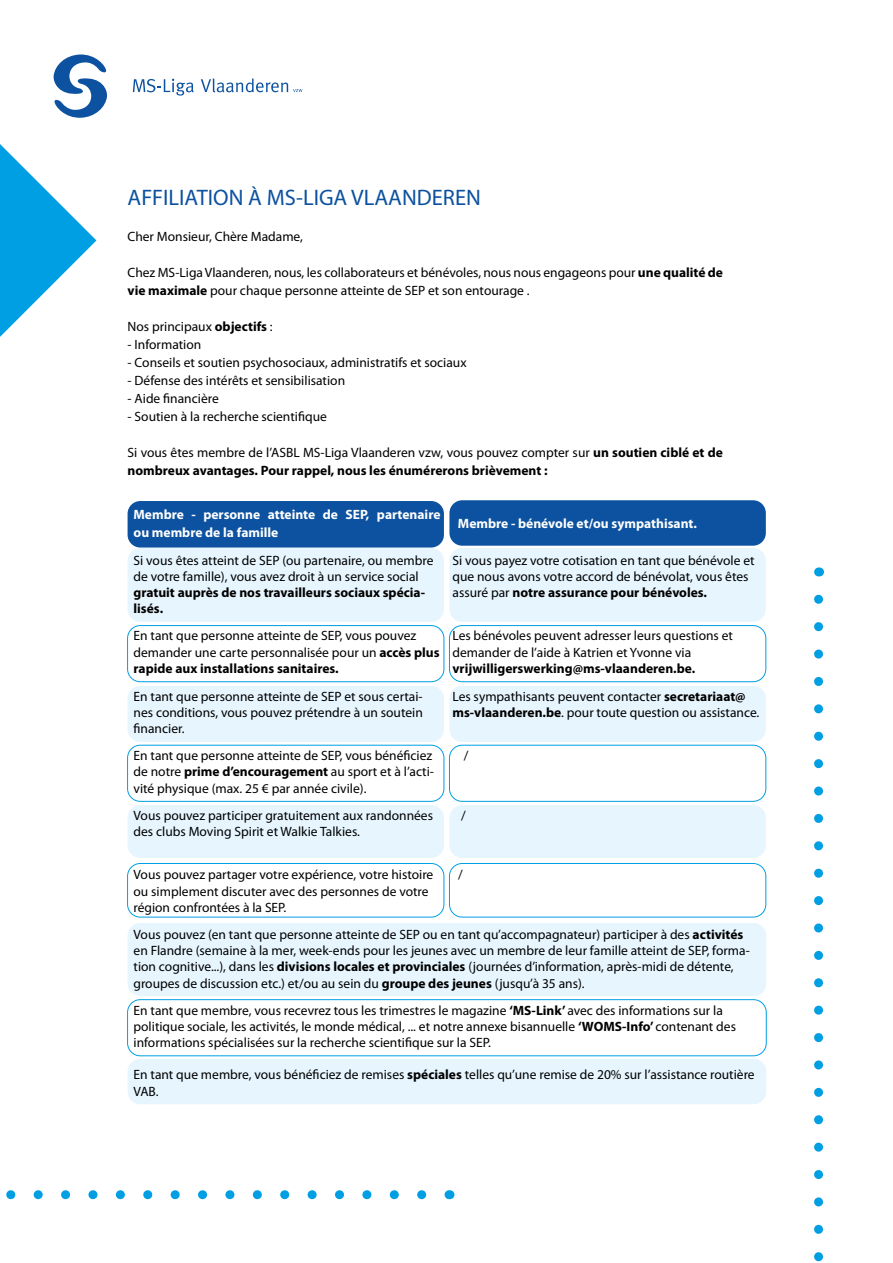
<style>
.page{position:relative;width:893px;height:1263px;background:#fff}
.page>*{position:absolute;margin:0;border:0;box-sizing:border-box;transform-origin:0 0}
.t1{font:22.5px "Myriad Pro";color:#0d52a0}
.t2{font:13.5px/16.2px "Myriad Pro";color:#000}
.t3{font:700 13.5px/18px "Myriad Pro";color:#000}
.t4{font:700 13.5px/18px "Myriad Pro";color:#fff}
.s1{font-weight:700}
.s2{font-weight:400}
</style>
<div class="page">
<div style="left:128px;top:501px;width:316px;height:46px;background:#0d52a0;border-radius:13px"></div>
<div style="left:128px;top:548px;width:316px;height:74px;background:#e6f5fe;border-radius:13px"></div>
<div style="left:128px;top:923px;width:638px;height:73px;background:#e6f5fe;border-radius:13px"></div>
<div style="left:127px;top:625px;width:317px;height:57px;border:1px solid #009fe3;border-radius:13px"></div>
<div style="left:128px;top:686px;width:316px;height:56px;background:#e6f5fe;border-radius:13px"></div>
<div style="left:127px;top:745px;width:317px;height:57px;border:1px solid #009fe3;border-radius:13px"></div>
<div style="left:127px;top:999px;width:640px;height:57px;border:1px solid #009fe3;border-radius:13px"></div>
<div style="left:128px;top:1059px;width:638px;height:45px;background:#e6f5fe;border-radius:13px"></div>
<div style="left:128px;top:805px;width:316px;height:53px;background:#e6f5fe;border-radius:13px"></div>
<div style="left:127px;top:863px;width:317px;height:54px;border:1px solid #009fe3;border-radius:13px"></div>
<div style="left:449px;top:500px;width:317px;height:46px;background:#0d52a0;border-radius:13px"></div>
<div style="left:449px;top:548px;width:317px;height:74px;background:#e6f5fe;border-radius:13px"></div>
<div style="left:449px;top:625px;width:317px;height:57px;border:1px solid #009fe3;border-radius:13px"></div>
<div style="left:449px;top:686px;width:317px;height:56px;background:#e6f5fe;border-radius:13px"></div>
<div style="left:449px;top:745px;width:317px;height:57px;border:1px solid #009fe3;border-radius:13px"></div>
<div style="left:449px;top:805px;width:317px;height:53px;background:#e6f5fe;border-radius:13px"></div>
<div style="left:449px;top:863px;width:317px;height:54px;border:1px solid #009fe3;border-radius:13px"></div>
<svg style="left:53px;top:54px;width:250px;height:64px"></svg>
<svg style="left:814px;top:599px;width:9px;height:663px"></svg>
<svg style="left:6px;top:1190px;width:416px;height:9px"></svg>
<svg style="left:0;top:144px;width:96px;height:193px"></svg>
<h1 class="t1" style="left:128px;top:185px;width:355px">AFFILIATION À MS-LIGA VLAANDEREN</h1>
<p class="t2" style="left:128px;top:229px;width:177px">Cher Monsieur, Chère Madame,</p>
<p class="t2" style="left:128px;top:264px;width:597px;line-height:18px">Chez MS-Liga Vlaanderen, nous, les collaborateurs et bénévoles, nous nous engageons pour <span class="s1">une qualité de vie maximale</span> pour chaque personne atteinte de SEP et son entourage .</p>
<p class="t2" style="left:128px;top:319px;width:147px">Nos principaux <span class="s1">objectifs</span> :</p>
<p class="t2" style="left:128px;top:337px;width:75px">- Information</p>
<p class="t2" style="left:128px;top:355px;width:341px">- Conseils et soutien psychosociaux, administratifs et sociaux</p>
<p class="t2" style="left:128px;top:373px;width:219px">- Défense des intérêts et sensibilisation</p>
<p class="t2" style="left:128px;top:391px;width:93px">- Aide financière</p>
<p class="t2" style="left:128px;top:409px;width:201px">- Soutien à la recherche scientifique</p>
<p class="t3" style="left:128px;top:444px;width:597px"><span class="s2">Si vous êtes membre de l’ASBL MS-Liga Vlaanderen vzw, vous pouvez compter sur</span> un soutien ciblé et de nombreux avantages. Pour rappel, nous les énumérerons brièvement :</p>
<p class="t4" style="left:134px;top:506px;width:308px">Membre - personne atteinte de SEP, partenaire ou membre de la famille</p>
<p class="t4" style="left:458px;top:515px;width:240px">Membre - bénévole et/ou sympathisant.</p>
<p class="t2" style="left:134px;top:552px;width:301px">Si vous êtes atteint de SEP (ou partenaire, ou membre de votre famille), vous avez droit à un service social</p>
<p class="t3" style="left:134px;top:584px;width:293px;line-height:16.2px">gratuit auprès de nos travailleurs sociaux spécia&shy;lisés.</p>
<p class="t2" style="left:452px;top:552px;width:304px">Si vous payez votre cotisation en tant que bénévole et que nous avons votre accord de bénévolat, vous êtes assuré par <span class="s1">notre assurance pour bénévoles.</span></p>
<p class="t2" style="left:134px;top:628px;width:308px">En tant que personne atteinte de SEP, vous pouvez demander une carte personnalisée pour un <span class="s1">accès plus rapide aux installations sanitaires.</span></p>
<p class="t2" style="left:452px;top:628px;width:282px">Les bénévoles peuvent adresser leurs questions et demander de l’aide à Katrien et Yvonne via</p>
<p class="t3" style="left:452px;top:659px;width:244px">vrijwilligerswerking@ms-vlaanderen.be.</p>
<p class="t2" style="left:134px;top:688px;width:291px;text-align:justify">En tant que personne atteinte de SEP et sous certai&shy;nes conditions, vous pouvez prétendre à un soutein financier.</p>
<p class="t2" style="left:452px;top:688px;width:308px">Les sympathisants peuvent contacter <span class="s1">secretariaat@ ms-vlaanderen.be</span>. pour toute question ou assistance.</p>
<p class="t2" style="left:134px;top:748px;width:302px">En tant que personne atteinte de SEP, vous bénéficiez de notre <span class="s1">prime d’encouragement</span> au sport et à l’acti&shy;vité physique (max. 25 € par année civile).</p>
<p class="t2" style="left:464px;top:748px;width:6px">/</p>
<p class="t2" style="left:134px;top:807px;width:301px">Vous pouvez participer gratuitement aux randonnées des clubs Moving Spirit et Walkie Talkies.</p>
<p class="t2" style="left:461px;top:807px;width:6px">/</p>
<p class="t2" style="left:134px;top:867px;width:301px">Vous pouvez partager votre expérience, votre histoire ou simplement discuter avec des personnes de votre région confrontées à la SEP.</p>
<p class="t2" style="left:458px;top:867px;width:6px">/</p>
<p class="t2" style="left:134px;top:926px;width:618px">Vous pouvez (en tant que personne atteinte de SEP ou en tant qu’accompagnateur) participer à des <span class="s1">activités </span>en Flandre (semaine à la mer, week-ends pour les jeunes avec un membre de leur famille atteint de SEP, forma&shy;tion cognitive...), dans les <span class="s1">divisions locales et provinciales</span> (journées d’information, après-midi de détente, groupes de discussion etc.) et/ou au sein du <span class="s1">groupe des jeunes</span> (jusqu’à 35 ans).</p>
<p class="t2" style="left:134px;top:1002px;width:604px">En tant que membre, vous recevrez tous les trimestres le magazine <span class="s1">‘MS-Link’</span> avec des informations sur la politique sociale, les activités, le monde médical, ... et notre annexe bisannuelle <span class="s1">‘WOMS-Info’</span> contenant des informations spécialisées sur la recherche scientifique sur la SEP.</p>
<p class="t2" style="left:134px;top:1067px;width:623px">En tant que membre, vous bénéficiez de remises <span class="s1">spéciales</span> telles qu’une remise de 20% sur l’assistance routière<br>VAB.</p>
</div>
